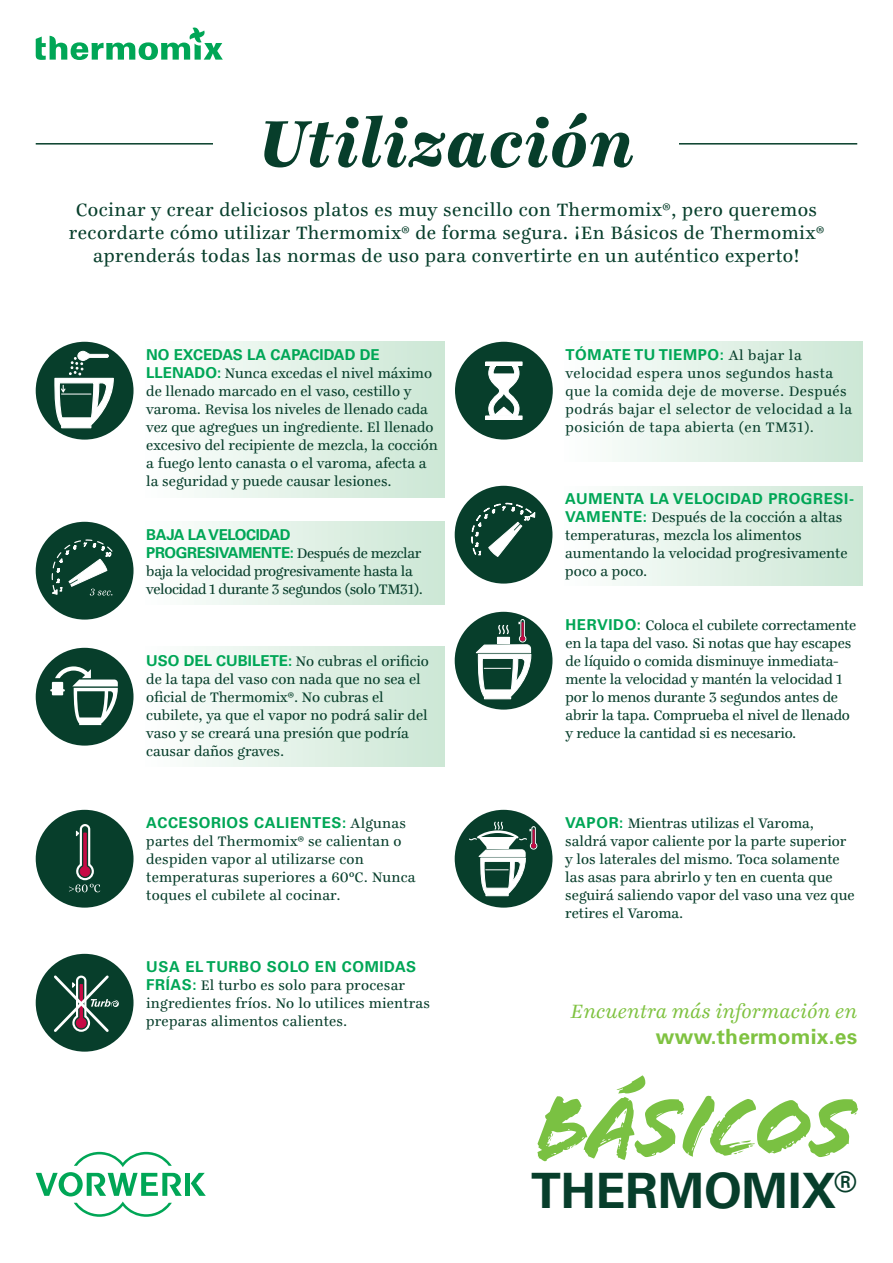
<style>
.page{position:relative;width:893px;height:1263px;background:#fff}
.page>*{position:absolute;margin:0;border:0;box-sizing:border-box;transform-origin:0 0}
.t1{font:90px "Flood";letter-spacing:-.03em;color:#7ac142}
.t2{font:italic 800 71.7px "Ingeborg";letter-spacing:.015em;color:#073e2b}
.t3{font:700 48.75px "Univers LT";color:#073e2b}
.t4{font:italic 21px "Ingeborg";color:#7fc241}
.t5{font:700 21px "Univers LT";letter-spacing:.01em;color:#7fc241}
.t6{font:19.5px/23.2px "Ingeborg";letter-spacing:.025em;color:#073e2b;text-align:center}
.t7{font:15px/18px "Ingeborg";color:#073e2b}
.t8{font:15px/18px "Ingeborg";letter-spacing:.03em;color:#073e2b}
.t9{font:700 15px "Univers LT";letter-spacing:.04em;color:#00a656}
.t10{font:15px/18px "Ingeborg";letter-spacing:-.025em;color:#073e2b}
.t11{font:700 15px/18px "Univers LT";letter-spacing:-.025em;color:#00a656}
.t12{font:700 15px "Univers LT";color:#00a656}
.s1{font-family:"Univers LT";font-weight:700;color:#00a656}
.s2{font-family:"Ingeborg";font-weight:400;color:#073e2b}
</style>
<div class="page">
<div style="left:141px;top:342px;width:303px;height:156px;background:linear-gradient(to right,#fefffe,#cbe7d4)"></div>
<div style="left:141px;top:647px;width:303px;height:119px;background:linear-gradient(to right,#fefffe,#cbe7d4)"></div>
<div style="left:141px;top:522px;width:303px;height:83px;background:linear-gradient(to right,#fefffe,#cbe7d4)"></div>
<div style="left:559px;top:486px;width:304px;height:100px;background:linear-gradient(to right,#fefffe,#cbe7d4)"></div>
<div style="left:559px;top:342px;width:304px;height:119px;background:linear-gradient(to right,#fefffe,#cbe7d4)"></div>
<div style="left:455px;top:342px;width:98px;height:98px;background:#073e2b;border-radius:50%"></div>
<svg style="left:488px;top:366px;width:32px;height:49px"></svg>
<hr style="left:486px;top:362px;width:36px;height:3px;background:#fff">
<div style="left:485px;top:361px;width:38px;height:5px;border:1px solid #fff"></div>
<hr style="left:486px;top:416px;width:36px;height:3px;background:#fff">
<div style="left:485px;top:415px;width:38px;height:5px;border:1px solid #fff"></div>
<div style="left:455px;top:612px;width:97px;height:98px;background:#073e2b;border-radius:50%"></div>
<svg style="left:474px;top:619px;width:58px;height:81px"></svg>
<div style="left:36px;top:342px;width:98px;height:98px;background:#073e2b;border-radius:50%"></div>
<svg style="left:54px;top:351px;width:60px;height:78px"></svg>
<div style="left:36px;top:648px;width:98px;height:98px;background:#073e2b;border-radius:50%"></div>
<svg style="left:51px;top:666px;width:67px;height:59px"></svg>
<div style="left:36px;top:810px;width:98px;height:98px;background:#073e2b;border-radius:50%"></div>
<svg style="left:69px;top:824px;width:31px;height:68px"></svg>
<div style="left:36px;top:522px;width:98px;height:98px;background:#073e2b;border-radius:50%"></div>
<svg style="left:51px;top:539px;width:62px;height:57px"></svg>
<div style="left:455px;top:486px;width:97px;height:98px;background:#073e2b;border-radius:50%"></div>
<svg style="left:471px;top:502px;width:65px;height:55px"></svg>
<div style="left:36px;top:954px;width:98px;height:98px;background:#073e2b;border-radius:50%"></div>
<svg style="left:54px;top:975px;width:65px;height:57px"></svg>
<div style="left:455px;top:810px;width:97px;height:98px;background:#073e2b;border-radius:50%"></div>
<svg style="left:469px;top:822px;width:69px;height:75px"></svg>
<hr style="left:36px;top:143px;width:821px;height:2px;background:#073e2b">
<div style="left:214px;top:121px;width:465px;height:45px;background:#fff"></div>
<svg style="left:36px;top:28px;width:187px;height:32px"></svg>
<svg style="left:191px;top:1173px;width:15px;height:23px"></svg>
<div style="left:185px;top:1173px;width:5px;height:23px;background:#00a656"></div>
<svg style="left:36px;top:1152px;width:146px;height:65px"></svg>
<h2 class="t2" style="left:259px;top:99px;width:377px">Utilización</h2>
<p class="t6" style="left:69px;top:198px;width:757px">Cocinar y crear deliciosos platos es muy sencillo con Thermomix®, pero queremos recordarte cómo utilizar Thermomix® de forma segura. ¡En Básicos de Thermomix® aprenderás todas las normas de uso para convertirte en un auténtico experto!</p>
<p class="t12" style="left:146px;top:346px;width:235px">NO EXCEDAS LA CAPACIDAD DE</p>
<p class="t7" style="left:146px;top:364px;width:293px"><span class="s1">LLENADO:</span> Nunca excedas el nivel máximo de llenado marcado en el vaso, cestillo y varoma. Revisa los niveles de llenado cada vez que agregues un ingrediente. El llenado excesivo del recipiente de mezcla, la cocción a fuego lento canasta o el varoma, afecta a la seguridad y puede causar lesiones.</p>
<p class="t11" style="left:146px;top:526px;width:276px">BAJA LA VELOCIDAD<br>PROGRESIVAMENTE: <span class="s2">Después de mezclar</span></p>
<p class="t10" style="left:146px;top:562px;width:278px">baja la velocidad progresivamente hasta la velocidad 1 durante 3 segundos (solo TM31).</p>
<p class="t7" style="left:146px;top:652px;width:284px"><span class="s1">USO DEL CUBILETE:</span> No cubras el orificio de la tapa del vaso con nada que no sea el oficial de Thermomix®. No cubras el cubilete, ya que el vapor no podrá salir del vaso y se creará una presión que podría causar daños graves.</p>
<p class="t9" style="left:146px;top:814px;width:261px">ACCESORIOS CALIENTES: <span class="s2">Algunas</span></p>
<p class="t7" style="left:146px;top:832px;width:271px">partes del Thermomix® se calientan o despiden vapor al utilizarse con temperaturas superiores a 60ºC. Nunca toques el cubilete al cocinar.</p>
<p class="t9" style="left:146px;top:958px;width:271px">USA EL TURBO SOLO EN COMIDAS</p>
<p class="t7" style="left:146px;top:976px;width:285px"><span class="s1">FRÍAS:</span> El turbo es solo para procesar ingredientes fríos. No lo utilices mientras preparas alimentos calientes.</p>
<p class="t9" style="left:566px;top:346px;width:238px">TÓMATE TU TIEMPO: <span class="s2">Al bajar la</span></p>
<p class="t8" style="left:566px;top:364px;width:288px">velocidad espera unos segundos hasta que la comida deje de moverse. Después podrás bajar el selector de velocidad a la posición de tapa abierta (en TM31).</p>
<p class="t9" style="left:565px;top:490px;width:290px">AUMENTA LA VELOCIDAD PROGRESI-</p>
<p class="t7" style="left:565px;top:508px;width:284px"><span class="s1">VAMENTE:</span> Después de la cocción a altas temperaturas, mezcla los alimentos aumentando la velocidad progresivamente poco a poco.</p>
<p class="t7" style="left:566px;top:616px;width:292px"><span class="s1">HERVIDO:</span> Coloca el cubilete correctamente en la tapa del vaso. Si notas que hay escapes de líquido o comida disminuye inmediata&shy;mente la velocidad y mantén la velocidad 1 por lo menos durante 3 segundos antes de abrir la tapa. Comprueba el nivel de llenado y reduce la cantidad si es necesario.</p>
<p class="t7" style="left:565px;top:814px;width:291px"><span class="s1">VAPOR:</span> Mientras utilizas el Varoma, saldrá vapor caliente por la parte superior y los laterales del mismo. Toca solamente las asas para abrirlo y ten en cuenta que seguirá saliendo vapor del vaso una vez que retires el Varoma.</p>
<h3 class="t4" style="left:571px;top:999px;width:288px">Encuentra más información en</h3>
<h3 class="t5" style="left:656px;top:1024px;width:203px">www.thermomix.es</h3>
<h1 class="t1" style="left:534px;top:1074px;width:324px">BÁSICOS</h1>
<h3 class="t3" style="left:531px;top:1162px;width:327px">THERMOMIX<sup>®</sup></h3>
</div>
